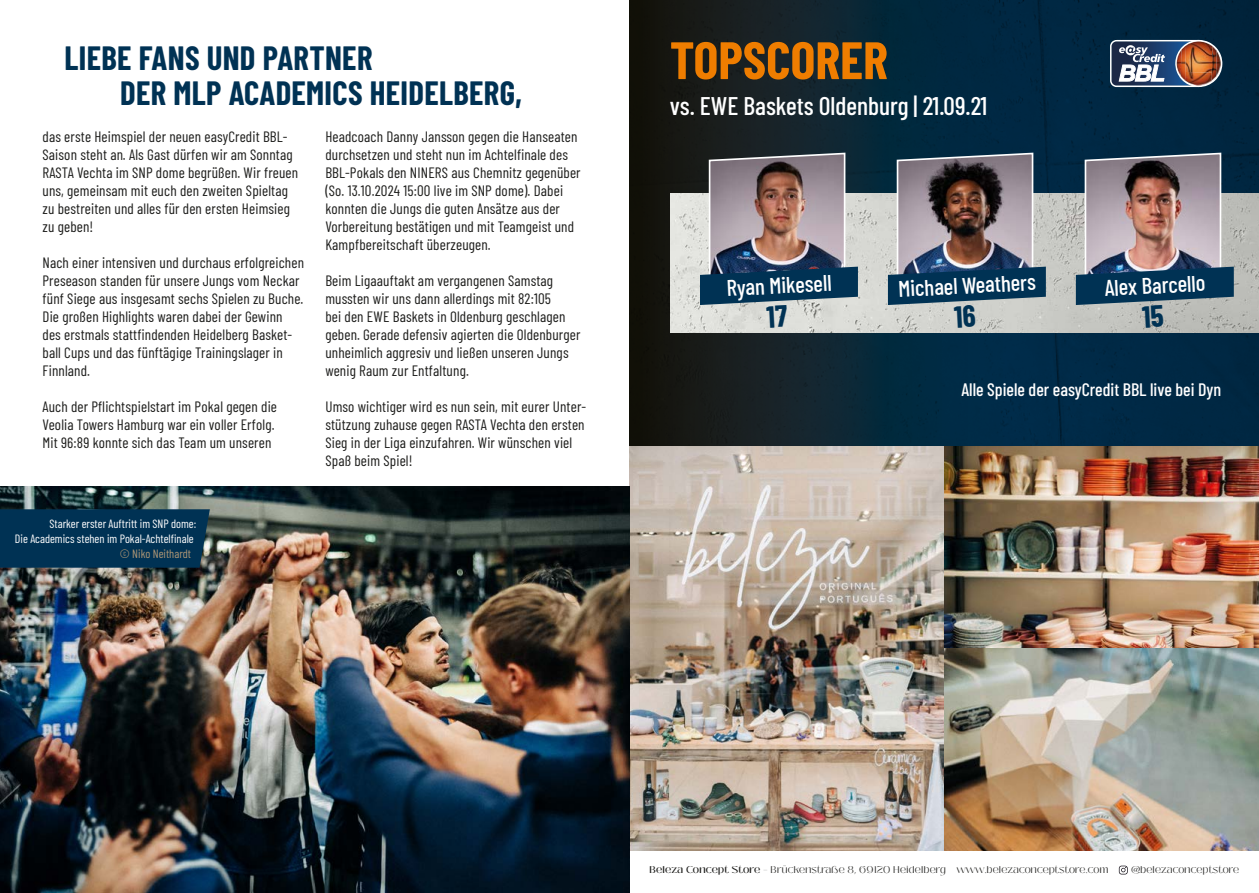
<style>
.page{position:relative;width:1259px;height:893px;background:#fff}
.page>*{position:absolute;margin:0;border:0;box-sizing:border-box;transform-origin:0 0}
.t1{font:700 52.5px "Barlow Condensed";color:#ef7d00}
.t2{font:700 32.85px/35px "Barlow Condensed";letter-spacing:.01em;color:#003254}
.t3{font:500 25.5px "Barlow Condensed";color:#fff}
.t4{font:500 22.65px "Barlow Condensed";color:#fff}
.t5{font:500 18px "Barlow Condensed";color:#fff}
.t6{font:15px/18px "Barlow Condensed";letter-spacing:.01em;color:#1d1d1b}
.t7{font:12px/15px "Barlow Condensed";color:#fff;text-align:right}
.t8{font:12px "Barlow Condensed";color:#ae9675}
.t9{font:300 9.75px "Black Mango";letter-spacing:.02em;color:#1d1d1b}
.s1{font-weight:500}
</style>
<div class="page">
<img style="left:629px;top:446px;width:630px;height:405px">
<svg style="left:629px;top:0;width:630px;height:446px;background:#082333"></svg>
<img style="left:670px;top:193px;width:589px;height:140px">
<svg style="left:1119px;top:866px;width:8px;height:8px"></svg>
<img style="left:0;top:487px;width:629px;height:406px">
<div style="left:0;top:509px;width:210px;height:59px;background:#003254"></div>
<svg style="left:1110px;top:40px;width:112px;height:47px"></svg>
<img style="left:1185px;top:41px;width:27px;height:44px">
<img style="left:1211px;top:46px;width:5px;height:35px">
<img style="left:1216px;top:51px;width:4px;height:26px">
<img style="left:1176px;top:42px;width:19px;height:38px">
<img style="left:700px;top:152px;width:158px;height:176px">
<img style="left:888px;top:152px;width:158px;height:176px">
<img style="left:1076px;top:152px;width:157px;height:176px">
<h2 class="t2" style="left:120px;top:39px;width:403px;text-indent:-56px">LIEBE FANS UND PARTNER<br>DER MLP ACADEMICS HEIDELBERG,</h2>
<p class="t6" style="left:325px;top:126px;width:257px">Headcoach Danny Jansson gegen die Hanseaten durchsetzen und steht nun im Achtelfinale des BBL-Pokals den NINERS aus Chemnitz gegenüber (So. 13.10.2024 15:00 live im SNP dome). Dabei konnten die Jungs die guten Ansätze aus der Vorbereitung bestätigen und mit Teamgeist und Kampfbereitschaft überzeugen.</p>
<p class="t6" style="left:325px;top:270px;width:256px">Beim Ligaauftakt am vergangenen Samstag mussten wir uns dann allerdings mit 82:105<br>bei den EWE Baskets in Oldenburg geschlagen geben. Gerade defensiv agierten die Oldenburger unheimlich aggresiv und ließen unseren Jungs wenig Raum zur Entfaltung.</p>
<p class="t6" style="left:325px;top:396px;width:262px">Umso wichtiger wird es nun sein, mit eurer Unter&shy;stützung zuhause gegen RASTA Vechta den ersten Sieg in der Liga einzufahren. Wir wünschen viel Spaß beim Spiel!</p>
<p class="t6" style="left:43px;top:126px;width:257px">das erste Heimspiel der neuen easyCredit BBL-Saison steht an. Als Gast dürfen wir am Sonntag RASTA Vechta im SNP dome begrüßen. Wir freuen uns, gemeinsam mit euch den zweiten Spieltag zu bestreiten und alles für den ersten Heimsieg zu geben!</p>
<p class="t6" style="left:43px;top:252px;width:263px">Nach einer intensiven und durchaus erfolgreichen Preseason standen für unsere Jungs vom Neckar fünf Siege aus insgesamt sechs Spielen zu Buche.<br>Die großen Highlights waren dabei der Gewinn des erstmals stattfindenden Heidelberg Basket&shy;ball Cups und das fünftägige Trainingslager in Finnland.</p>
<p class="t6" style="left:43px;top:396px;width:236px">Auch der Pflichtspielstart im Pokal gegen die<br>Veolia Towers Hamburg war ein voller Erfolg.<br>Mit 96:89 konnte sich das Team um unseren</p>
<p class="t7" style="left:15px;top:515px;width:183px">Starker erster Auftritt im SNP dome:<br>Die Academics stehen im Pokal-Achtelfinale</p>
<p class="t8" style="left:120px;top:545px;width:73px">© Niko Neithardt</p>
<h1 class="t1" style="left:670px;top:23px;width:219px">TOPSCORER</h1>
<h3 class="t3" style="left:670px;top:87px;width:319px">vs. EWE Baskets Oldenburg | 21.09.21</h3>
<h3 class="t4" style="left:726px;top:272px;width:106px;rotate:-3deg">Ryan Mikesell</h3>
<h3 class="t4" style="left:897px;top:273px;width:139px;rotate:-3deg">Michael Weathers</h3>
<h3 class="t4" style="left:1103px;top:272px;width:102px;rotate:-3deg">Alex Barcello</h3>
<p class="t5" style="left:961px;top:377px;width:261px">Alle Spiele der easyCredit BBL live bei Dyn</p>
<p class="t9" style="left:649px;top:863px;width:460px"><span class="s1">Beleza Concept Store</span> – Brückenstraße 8, 69120 Heidelberg www.belezaconceptstore.com</p>
<p class="t9" style="left:1131px;top:863px;width:110px">@belezaconceptstore</p>
</div>
